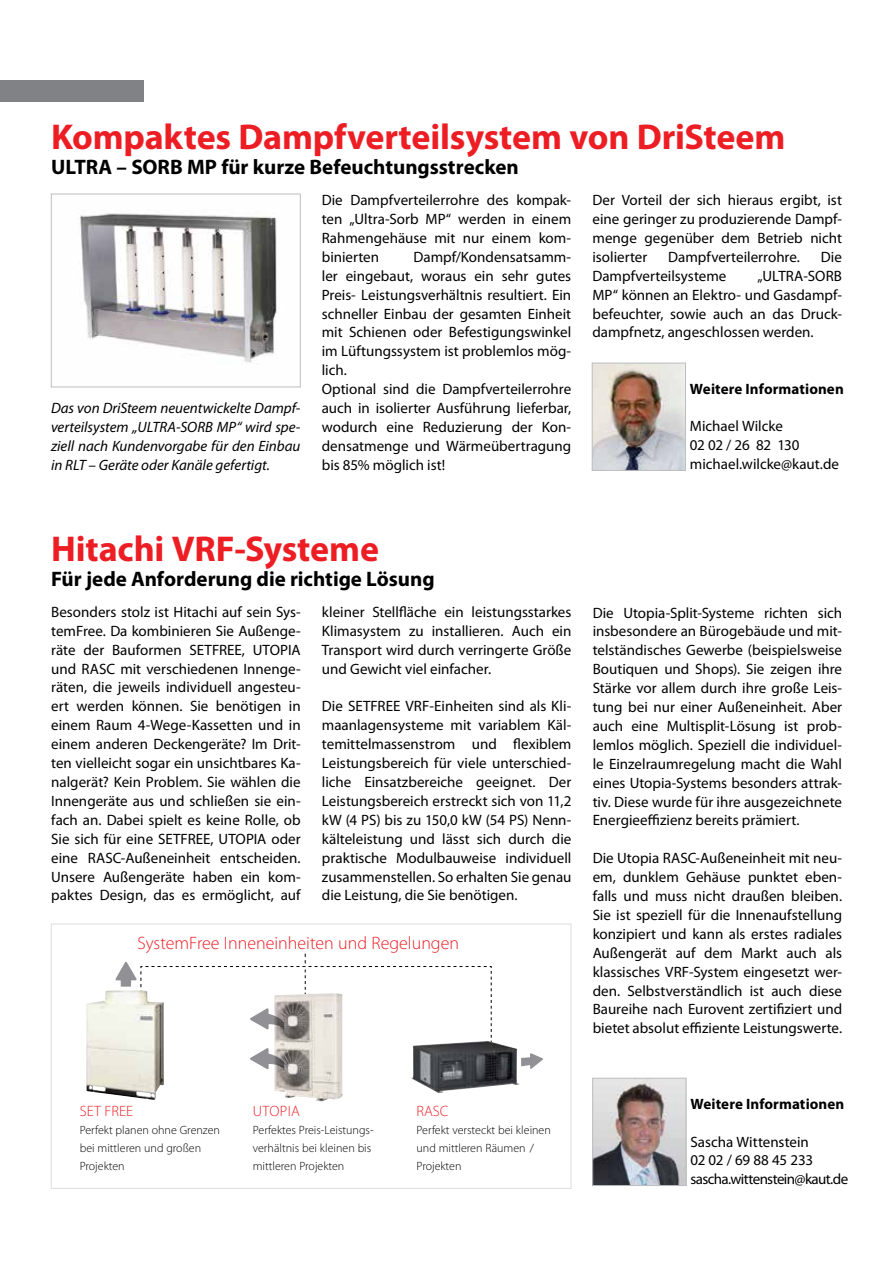
<style>
.page{position:relative;width:893px;height:1263px;background:#fff}
.page>*{position:absolute;margin:0;border:0;box-sizing:border-box;transform-origin:0 0}
.t1{font:700 36px "Myriad Pro";letter-spacing:-.005em;color:#ed1d24}
.t2{font:700 21px "Myriad Pro";color:#000}
.t3{font:300 18px "Myriad Pro";color:#ed1d24}
.t4{font:15px/18.9px "Myriad Pro";color:#000;text-align:justify}
.t5{font:italic 15px/18.9px "Myriad Pro";color:#000;text-align:justify}
.t6{font:15px/18.9px "Myriad Pro";letter-spacing:-.025em;color:#000}
.t7{font:700 15px "Myriad Pro";letter-spacing:.005em;color:#000}
.t8{font:300 15px "Myriad Pro";color:#ed1d24}
.t9{font:300 12px/18px "Myriad Pro";color:#000}
</style>
<div class="page">
<div style="left:0;top:80px;width:143px;height:21px;background:#808285"></div>
<img style="left:594px;top:365px;width:90px;height:104px">
<div style="left:592px;top:363px;width:94px;height:108px;border:1px solid #bcbec0"></div>
<img style="left:78px;top:213px;width:199px;height:150px">
<div style="left:51px;top:194px;width:249px;height:193px;border:1px solid #bcbec0"></div>
<img style="left:86px;top:990px;width:78px;height:110px">
<img style="left:411px;top:1042px;width:108px;height:51px">
<svg style="left:521px;top:1053px;width:22px;height:16px"></svg>
<img style="left:274px;top:1070px;width:68px;height:31px">
<svg style="left:116px;top:954px;width:376px;height:116px"></svg>
<div style="left:51px;top:924px;width:520px;height:264px;border:1px solid #dcddde"></div>
<img style="left:594px;top:1080px;width:90px;height:104px">
<div style="left:592px;top:1078px;width:94px;height:108px;border:1px solid #bcbec0"></div>
<h1 class="t1" style="left:51px;top:113px;width:736px">Kompaktes Dampfverteilsystem von DriSteem</h1>
<h2 class="t2" style="left:51px;top:153px;width:469px">ULTRA – SORB MP für kurze Befeuchtungsstrecken</h2>
<p class="t5" style="left:51px;top:399px;width:251px">Das von DriSteem neuentwickelte Dampf&shy;verteilsystem „ULTRA-SORB MP“ wird spe&shy;ziell nach Kundenvorgabe für den Einbau in RLT – Geräte oder Kanäle gefertigt.</p>
<p class="t4" style="left:322px;top:190px;width:251px">Die Dampfverteilerrohre des kompak&shy;ten „Ultra-Sorb MP“ werden in einem Rahmengehäuse mit nur einem kom&shy;binierten</p>
<p class="t4" style="left:322px;top:247px;width:251px;text-align:left;text-indent:92px">Dampf/Kondensatsamm&shy;ler eingebaut, woraus ein sehr gutes Preis- Leistungsverhältnis resultiert. Ein schneller Einbau der gesamten Einheit mit Schienen oder Befestigungswinkel im Lüftungssystem ist problemlos mög&shy;lich.<br>Optional sind die Dampfverteilerrohre auch in isolierter Ausführung lieferbar, wodurch eine Reduzierung der Kon&shy;densatmenge und Wärmeübertragung bis 85% möglich ist!</p>
<p class="t4" style="left:592px;top:190px;width:251px">Der Vorteil der sich hieraus ergibt, ist eine geringer zu produzierende Dampf&shy;menge gegenüber dem Betrieb nicht isolierter</p>
<p class="t4" style="left:668px;top:247px;width:133px">Dampfverteilerrohre.</p>
<p class="t4" style="left:821px;top:247px;width:23px">Die</p>
<p class="t4" style="left:592px;top:266px;width:135px">Dampfverteilsysteme</p>
<p class="t4" style="left:592px;top:266px;width:251px;text-indent:165px">„ULTRA-SORB MP“ können an Elektro- und Gasdampf&shy;befeuchter, sowie auch an das Druck&shy;dampfnetz, angeschlossen werden.</p>
<p class="t7" style="left:690px;top:379px;width:155px">Weitere Informationen</p>
<p class="t4" style="left:690px;top:417px;width:151px;text-align:left">Michael Wilcke<br>02 02 / 26 82 130 michael.wilcke@kaut.de</p>
<h1 class="t1" style="left:51px;top:525px;width:329px">Hitachi VRF-Systeme</h1>
<h2 class="t2" style="left:51px;top:565px;width:385px">Für jede Anforderung die richtige Lösung</h2>
<p class="t4" style="left:51px;top:602px;width:251px">Besonders stolz ist Hitachi auf sein Sys&shy;temFree. Da kombinieren Sie Außenge&shy;räte der Bauformen SETFREE, UTOPIA und RASC mit verschiedenen Innenge&shy;räten, die jeweils individuell angesteu&shy;ert werden können. Sie benötigen in einem Raum 4-Wege-Kassetten und in einem anderen Deckengeräte? Im Drit&shy;ten vielleicht sogar ein unsichtbares Ka&shy;nalgerät? Kein Problem. Sie wählen die Innengeräte aus und schließen sie ein&shy;fach an. Dabei spielt es keine Rolle, ob Sie sich für eine SETFREE, UTOPIA oder eine RASC-Außeneinheit entscheiden.<br>Unsere Außengeräte haben ein kom&shy;paktes Design, das es ermöglicht, auf</p>
<p class="t4" style="left:322px;top:602px;width:251px">kleiner Stellfläche ein leistungsstarkes Klimasystem zu installieren. Auch ein Transport wird durch verringerte Größe und Gewicht viel einfacher.</p>
<p class="t4" style="left:322px;top:697px;width:251px">Die SETFREE VRF-Einheiten sind als Kli&shy;maanlagensysteme mit variablem Käl&shy;temittelmassenstrom und flexiblem Leistungsbereich für viele unterschied&shy;liche Einsatzbereiche geeignet. Der Leistungsbereich erstreckt sich von 11,2 kW (4 PS) bis zu 150,0 kW (54 PS) Nenn&shy;kälteleistung und lässt sich durch die praktische Modulbauweise individuell zusammenstellen. So erhalten Sie genau die Leistung, die Sie benötigen.</p>
<p class="t3" style="left:137px;top:932px;width:323px">SystemFree Inneneinheiten und Regelungen</p>
<p class="t4" style="left:593px;top:603px;width:251px">Die Utopia-Split-Systeme richten sich insbesondere an Bürogebäude und mit&shy;telständisches Gewerbe (beispielsweise Boutiquen und Shops). Sie zeigen ihre Stärke vor allem durch ihre große Leis&shy;tung bei nur einer Außeneinheit. Aber auch eine Multisplit-Lösung ist prob&shy;lemlos möglich. Speziell die individuel&shy;le Einzelraumregelung macht die Wahl eines Utopia-Systems besonders attrak&shy;tiv. Diese wurde für ihre ausgezeichnete Energieeffizienz bereits prämiert.</p>
<p class="t4" style="left:593px;top:848px;width:251px">Die Utopia RASC-Außeneinheit mit neu&shy;em, dunklem Gehäuse punktet eben&shy;falls und muss nicht draußen bleiben.<br>Sie ist speziell für die Innenaufstellung konzipiert und kann als erstes radiales Außengerät auf dem Markt auch als klassisches VRF-System eingesetzt wer&shy;den. Selbstverständlich ist auch diese Baureihe nach Eurovent zertifiziert und bietet absolut effiziente Leistungswerte.</p>
<p class="t8" style="left:80px;top:1102px;width:55px">SET FREE</p>
<p class="t9" style="left:80px;top:1121px;width:142px">Perfekt planen ohne Grenzen bei mittleren und großen<br>Projekten</p>
<p class="t8" style="left:253px;top:1102px;width:49px">Utopia</p>
<p class="t9" style="left:253px;top:1121px;width:122px">Perfektes Preis-Leistungs&shy;verhältnis bei kleinen bis mittleren Projekten</p>
<p class="t8" style="left:417px;top:1102px;width:33px">RASC</p>
<p class="t9" style="left:417px;top:1121px;width:136px">Perfekt versteckt bei kleinen und mittleren Räumen /<br>Projekten</p>
<p class="t7" style="left:690px;top:1094px;width:155px">Weitere Informationen</p>
<p class="t6" style="left:690px;top:1132px;width:159px">Sascha Wittenstein<br>02 02 / 69 88 45 233 sascha.wittenstein@kaut.de</p>
</div>
